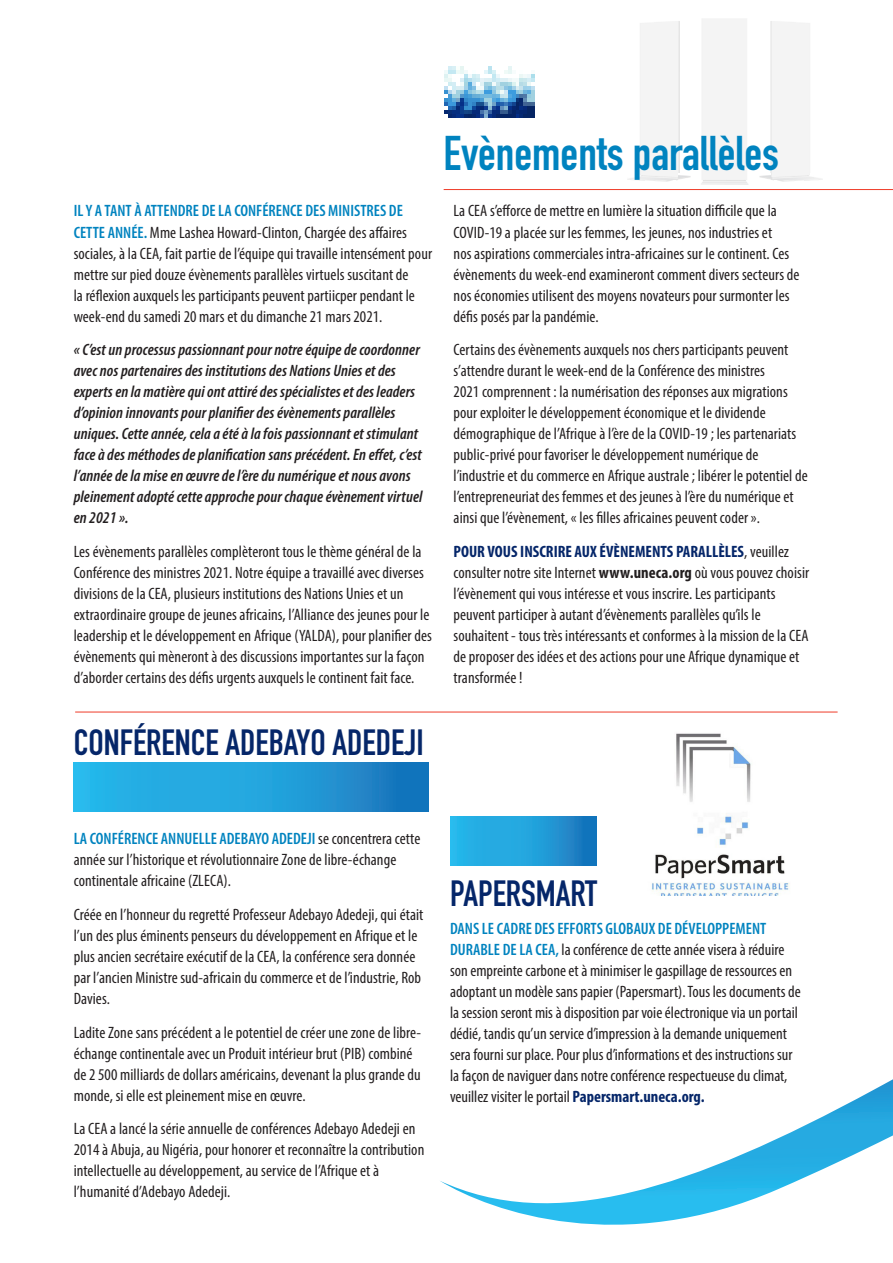
<style>
.page{position:relative;width:893px;height:1263px;background:#fff}
.page>*{position:absolute;margin:0;border:0;box-sizing:border-box;transform-origin:0 0}
.t1{font:48px "DIN Engschrift Std";color:#0083bf}
.t2{font:36px "DIN Engschrift Std";color:#052669}
.t3{font:condensed 16.5px/21px "Myriad Pro";letter-spacing:.005em;color:#231f20}
.t4{font:italic 600 condensed 16.5px/21px "Myriad Pro";letter-spacing:.005em;color:#231f20}
.s1{font-weight:600;color:#0083bf}
.s2{font-weight:700;color:#052669}
.s3{font-weight:700}
</style>
<div class="page">
<div style="left:771px;top:21px;width:25px;height:160px;background:#f4f4f4"></div>
<svg style="left:679px;top:175px;width:11px;height:4px"></svg>
<svg style="left:760px;top:175px;width:11px;height:5px"></svg>
<svg style="left:627px;top:176px;width:12px;height:5px"></svg>
<svg style="left:811px;top:177px;width:11px;height:3px"></svg>
<hr style="left:444px;top:189px;width:449px;height:1px;background:#ef3c29">
<hr style="left:75px;top:712px;width:763px;height:1px;background:#ef3c29">
<svg style="left:444px;top:66px;width:91px;height:52px"></svg>
<svg style="left:440px;top:1079px;width:453px;height:146px"></svg>
<div style="left:74px;top:762px;width:355px;height:49px;background:linear-gradient(to right,#29c0f0,#1a7bc0)"></div>
<div style="left:450px;top:817px;width:147px;height:48px;background:linear-gradient(to right,#2ac0f0,#1a7bc0)"></div>
<img style="left:651px;top:733px;width:139px;height:163px">
<p class="t3" style="left:74px;top:200px;width:360px"><span class="s1">IL Y A TANT À ATTENDRE DE LA CONFÉRENCE DES MINISTRES DE CETTE ANNÉE.</span> Mme Lashea Howard-Clinton, Chargée des affaires sociales, à la CEA, fait partie de l’équipe qui travaille intensément pour mettre sur pied douze évènements parallèles virtuels suscitant de<br>la réflexion auxquels les participants peuvent partiicper pendant le week-end du samedi 20 mars et du dimanche 21 mars 2021.</p>
<p class="t4" style="left:74px;top:339px;width:350px">« C’est un processus passionnant pour notre équipe de coordonner avec nos partenaires des institutions des Nations Unies et des experts en la matière qui ont attiré des spécialistes et des leaders d’opinion innovants pour planifier des évènements parallèles uniques. Cette année, cela a été à la fois passionnant et stimulant face à des méthodes de planification sans précédent. En effet, c’est l’année de la mise en œuvre de l’ère du numérique et nous avons pleinement adopté cette approche pour chaque évènement virtuel en 2021 ».</p>
<p class="t3" style="left:74px;top:541px;width:360px">Les évènements parallèles complèteront tous le thème général de la Conférence des ministres 2021. Notre équipe a travaillé avec diverses divisions de la CEA, plusieurs institutions des Nations Unies et un extraordinaire groupe de jeunes africains, l’Alliance des jeunes pour le leadership et le développement en Afrique (YALDA), pour planifier des évènements qui mèneront à des discussions importantes sur la façon d’aborder certains des défis urgents auxquels le continent fait face.</p>
<p class="t1" style="left:444px;top:125px;width:337px">Evènements parallèles</p>
<p class="t3" style="left:454px;top:200px;width:347px">La CEA s’efforce de mettre en lumière la situation difficile que la COVID-19 a placée sur les femmes, les jeunes, nos industries et<br>nos aspirations commerciales intra-africaines sur le continent. Ces évènements du week-end examineront comment divers secteurs de nos économies utilisent des moyens novateurs pour surmonter les défis posés par la pandémie.</p>
<p class="t3" style="left:454px;top:339px;width:356px">Certains des évènements auxquels nos chers participants peuvent s’attendre durant le week-end de la Conférence des ministres<br>2021 comprennent : la numérisation des réponses aux migrations pour exploiter le développement économique et le dividende démographique de l’Afrique à l’ère de la COVID-19 ; les partenariats public-privé pour favoriser le développement numérique de l’industrie et du commerce en Afrique australe ; libérer le potentiel de l’entrepreneuriat des femmes et des jeunes à l’ère du numérique et ainsi que l’évènement, « les filles africaines peuvent coder ».</p>
<p class="t3" style="left:454px;top:541px;width:357px"><span class="s2">POUR VOUS INSCRIRE AUX ÉVÈNEMENTS PARALLÈLES</span>, veuillez consulter notre site Internet <span class="s3">www.uneca.org</span> où vous pouvez choisir l’évènement qui vous intéresse et vous inscrire. Les participants peuvent participer à autant d’évènements parallèles qu’ils le souhaitent - tous très intéressants et conformes à la mission de la CEA de proposer des idées et des actions pour une Afrique dynamique et transformée !</p>
<p class="t2" style="left:74px;top:721px;width:352px">CONFÉRENCE ADEBAYO ADEDEJI</p>
<p class="t3" style="left:74px;top:828px;width:348px"><span class="s1">LA CONFÉRENCE ANNUELLE ADEBAYO ADEDEJI</span> se concentrera cette année sur l’historique et révolutionnaire Zone de libre-échange continentale africaine (ZLECA).</p>
<p class="t3" style="left:74px;top:904px;width:351px">Créée en l’honneur du regretté Professeur Adebayo Adedeji, qui était l’un des plus éminents penseurs du développement en Afrique et le plus ancien secrétaire exécutif de la CEA, la conférence sera donnée par l’ancien Ministre sud-africain du commerce et de l’industrie, Rob Davies.</p>
<p class="t3" style="left:74px;top:1021px;width:349px">Ladite Zone sans précédent a le potentiel de créer une zone de libre&shy;échange continentale avec un Produit intérieur brut (PIB) combiné de 2 500 milliards de dollars américains, devenant la plus grande du monde, si elle est pleinement mise en œuvre.</p>
<p class="t3" style="left:74px;top:1118px;width:352px">La CEA a lancé la série annuelle de conférences Adebayo Adedeji en 2014 à Abuja, au Nigéria, pour honorer et reconnaître la contribution intellectuelle au développement, au service de l’Afrique et à l’humanité d’Adebayo Adedeji.</p>
<p class="t2" style="left:450px;top:873px;width:149px">PAPERSMART</p>
<p class="t3" style="left:450px;top:918px;width:352px"><span class="s1">DANS LE CADRE DES EFFORTS GLOBAUX DE DÉVELOPPEMENT DURABLE DE LA CEA,</span> la conférence de cette année visera à réduire son empreinte carbone et à minimiser le gaspillage de ressources en adoptant un modèle sans papier (Papersmart). Tous les documents de la session seront mis à disposition par voie électronique via un portail dédié, tandis qu’un service d’impression à la demande uniquement sera fourni sur place. Pour plus d’informations et des instructions sur la façon de naviguer dans notre conférence respectueuse du climat, veuillez visiter le portail <span class="s2">Papersmart.uneca.org.</span></p>
</div>
